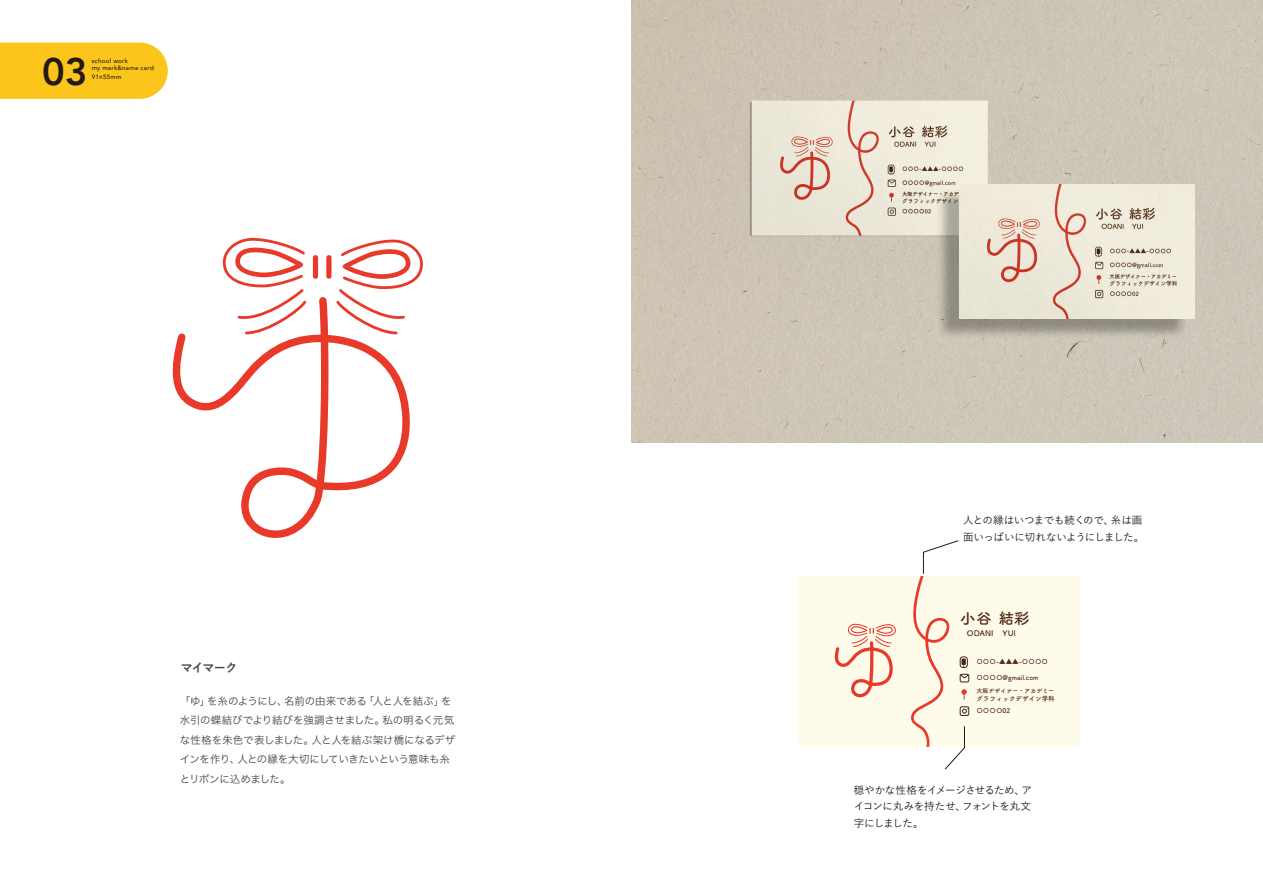
<style>
.page{position:relative;width:1263px;height:893px;background:#fff}
.page>*{position:absolute;margin:0;border:0;box-sizing:border-box;transform-origin:0 0}
.t1{font:800 38.25px "Avenir";color:#231916}
.t2{font:700 15.3px "Tsuku A Rd Gothic";color:#552b15}
.t3{font:700 12px "Yu Go";letter-spacing:-.065em;color:#494848}
.t4{font:10.5px/19.5px "Hiragino Sans W3";letter-spacing:-.03em;color:#494848}
.t5{font:500 10.5px/16.5px "Yu Go";letter-spacing:-.04em;color:#231916}
.t6{font:700 7.65px "Tsuku A Rd Gothic";color:#552b15}
.t7{font:700 6.6px/12px "Tsuku A Rd Gothic";color:#552b15}
.t8{font:500 6.15px/7.5px "Avenir";letter-spacing:.05em;color:#231916}
.t9{font:700 6px "Tsuku A Rd Gothic";color:#552b15}
.s1{font-family:"Koz Go Pr 6 N";font-weight:400}
</style>
<div class="page">
<div style="left:0;top:43px;width:168px;height:56px;background:#fbc51b"></div>
<div style="left:313px;top:255px;width:5px;height:24px;background:#e83929;border-radius:2px"></div>
<div style="left:326px;top:255px;width:5px;height:24px;background:#e83929;border-radius:2px"></div>
<svg style="left:222px;top:238px;width:83px;height:54px"></svg>
<svg style="left:339px;top:239px;width:84px;height:53px"></svg>
<svg style="left:172px;top:292px;width:238px;height:246px"></svg>
<img style="left:631px;top:0;width:632px;height:443px">
<div style="left:798px;top:576px;width:281px;height:170px;background:#fefbeb"></div>
<svg style="left:835px;top:624px;width:61px;height:74px"></svg>
<svg style="left:911px;top:540px;width:58px;height:230px"></svg>
<h1 class="t1" style="left:42px;top:41px;width:47px">03</h1>
<p class="t8" style="left:92px;top:57px;width:64px">school work<br>my mark&amp;name card</p>
<p class="t8" style="left:92px;top:73px;width:31px">91×55mm</p>
<p class="t3" style="left:181px;top:660px;width:58px">マイマーク</p>
<p class="t4" style="left:180px;top:690px;width:277px">「ゆ」を糸のようにし、名前の由来である「人と人を結ぶ」を水引の蝶結びでより結びを強調させました。私の明るく元気な性格を朱色で表しました。人と人を結ぶ架け橋になるデザインを作り、人との縁を大切にしていきたいという意味も糸とリボンに込めました。</p>
<p class="t5" style="left:963px;top:511px;width:183px">人との縁はいつまでも続くので、糸は画面いっぱいに切れないようにしました。</p>
<h2 class="t2" style="left:960px;top:606px;width:71px">小谷結彩</h2>
<p class="t6" style="left:967px;top:627px;width:50px">ODANI YUI</p>
<p class="t7" style="left:976px;top:655px;width:73px">〇〇〇-<span class="s1">▲▲▲</span>-〇〇〇〇</p>
<p class="t7" style="left:976px;top:671px;width:64px">〇〇〇〇@gmail.com</p>
<p class="t9" style="left:976px;top:686px;width:79px">大阪デザイナー・アカデミー</p>
<p class="t7" style="left:976px;top:692px;width:80px">グラフィックデザイン学科〇〇〇〇02</p>
<p class="t5" style="left:854px;top:780px;width:180px;text-align:justify">穏やかな性格をイメージさせるため、アイコンに丸みを持たせ、フォントを丸文字にしました。</p>
</div>
